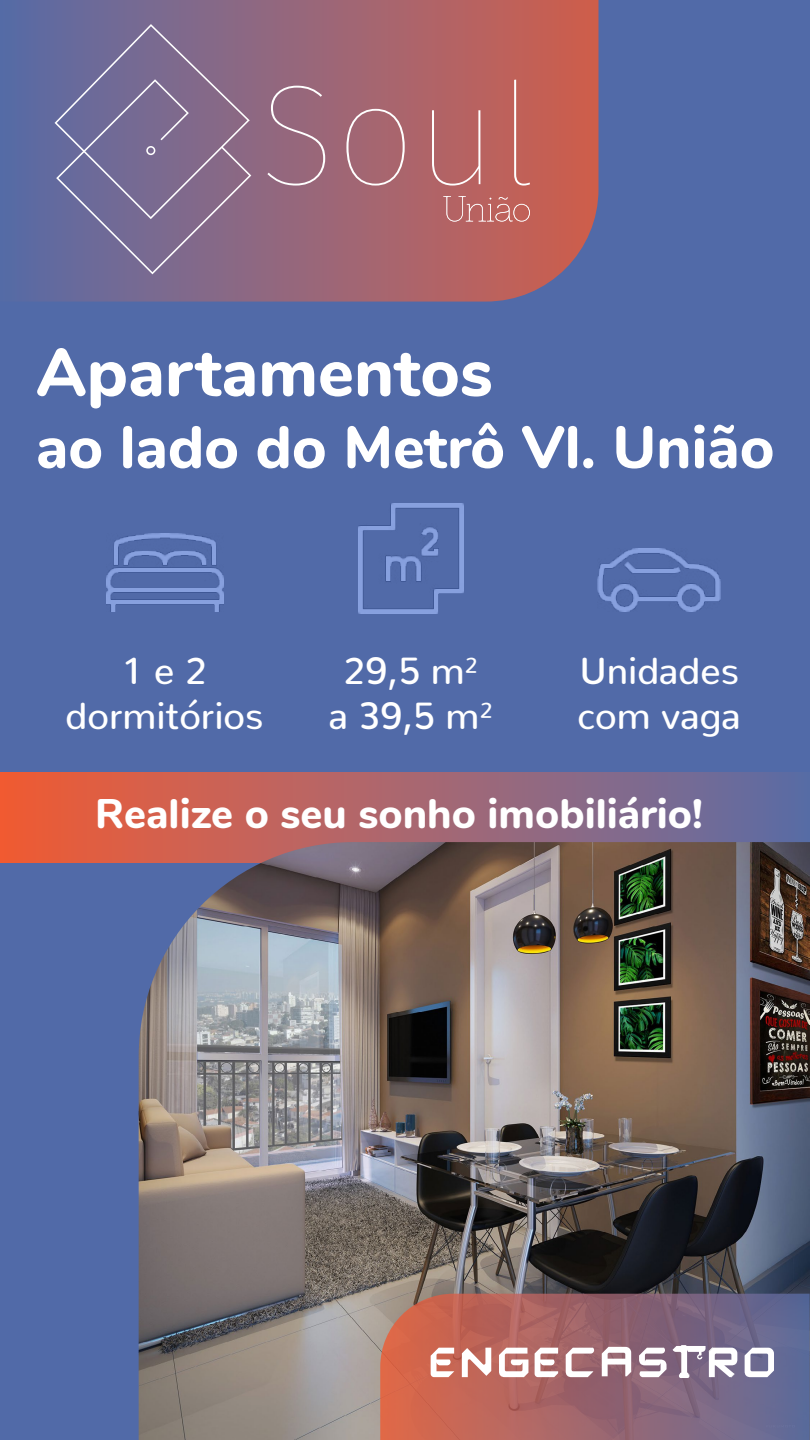
<style>
.page{position:relative;width:810px;height:1440px;background:#516aa8}
.page>*{position:absolute;margin:0;border:0;box-sizing:border-box;transform-origin:0 0}
.t1{font:800 67.5px "Nunito";color:#fff}
.t2{font:800 59.25px "Nunito";color:#fff}
.t3{font:800 41.25px "Nunito";color:#fff}
.t4{font:500 37.5px/45px "Nunito";color:#fff;text-align:center}
</style>
<div class="page">
<div style="left:0;top:772px;width:810px;height:90px;background:linear-gradient(to right,#f35d35,#5e6ea7)"></div>
<img style="left:598px;top:549px;width:123px;height:63px">
<img style="left:358px;top:503px;width:106px;height:111px">
<img style="left:106px;top:534px;width:118px;height:78px">
<img style="left:139px;top:842px;width:671px;height:598px">
<svg style="left:29px;top:0;width:569px;height:302px;background:#a06471"></svg>
<svg style="left:267px;top:86px;width:58px;height:100px;background:#9d7285"></svg>
<svg style="left:346px;top:109px;width:59px;height:77px;background:#ad737d"></svg>
<svg style="left:432px;top:110px;width:48px;height:76px;background:#bb7171"></svg>
<svg style="left:514px;top:80px;width:16px;height:106px;background:#c9756e"></svg>
<svg style="left:55px;top:24px;width:196px;height:250px;background:#7d6e94"></svg>
<svg style="left:443px;top:196px;width:87px;height:26px;background:#c27572"></svg>
<svg style="left:380px;top:1294px;width:430px;height:146px;background:#9a666f"></svg>
<svg style="left:745px;top:1348px;width:29px;height:29px"></svg>
<svg style="left:639px;top:1348px;width:28px;height:29px"></svg>
<svg style="left:602px;top:1347px;width:29px;height:29px"></svg>
<svg style="left:566px;top:1348px;width:28px;height:29px"></svg>
<svg style="left:462px;top:1348px;width:29px;height:29px"></svg>
<svg style="left:431px;top:1348px;width:23px;height:29px"></svg>
<svg style="left:535px;top:1348px;width:23px;height:29px"></svg>
<svg style="left:499px;top:1348px;width:29px;height:29px"></svg>
<svg style="left:673px;top:1345px;width:64px;height:33px;background:#b2a7b8"></svg>
<h1 class="t1" style="left:36px;top:323px;width:458px">Apartamentos</h1>
<h2 class="t2" style="left:36px;top:404px;width:740px">ao lado do Metrô Vl. União</h2>
<p class="t4" style="left:329px;top:644px;width:166px">29,5 m²<br>a 39,5 m²</p>
<p class="t4" style="left:66px;top:644px;width:199px">1 e 2 dormitórios</p>
<p class="t4" style="left:578px;top:644px;width:165px;text-align:left">Unidades com vaga</p>
<p class="t3" style="left:95px;top:783px;width:609px">Realize o seu sonho imobiliário!</p>
</div>
